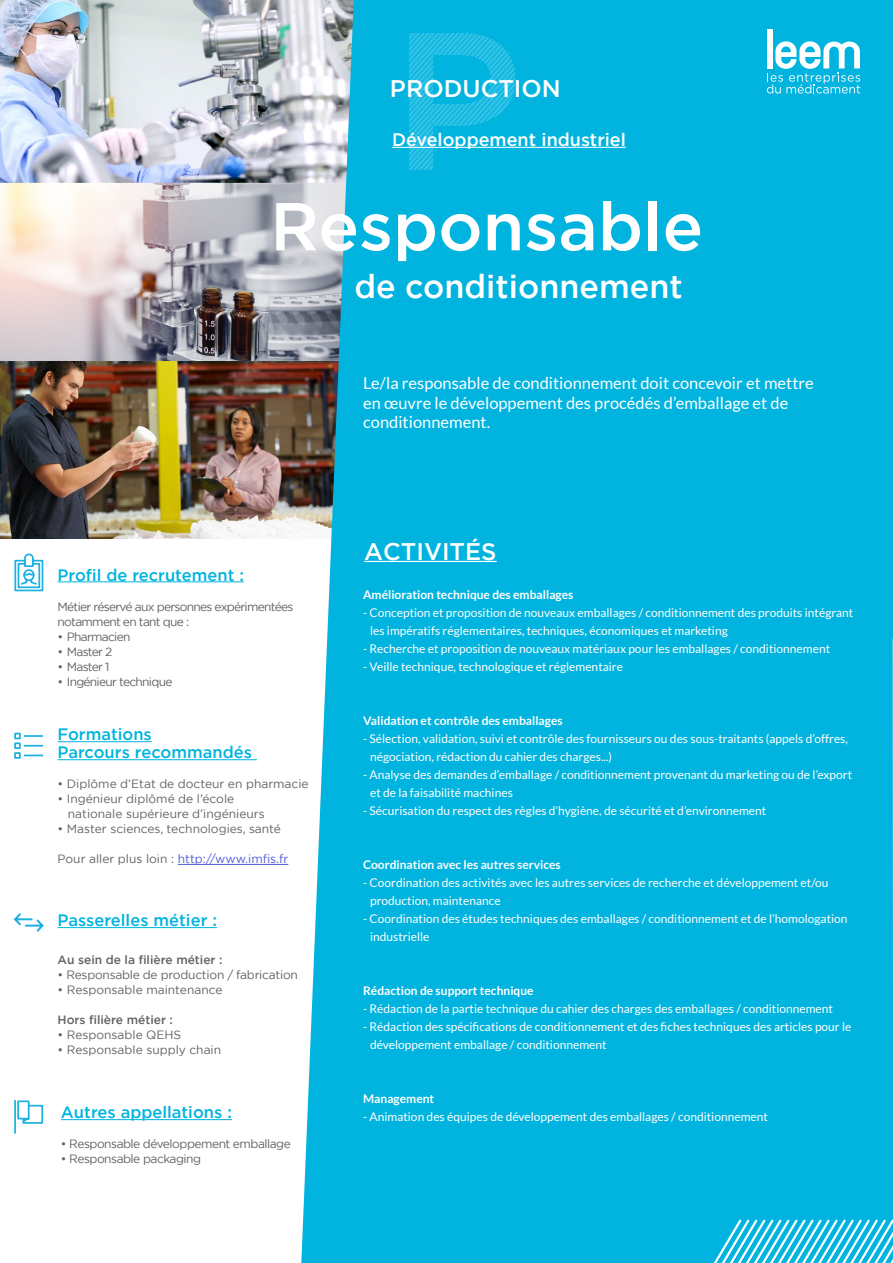
<style>
.page{position:relative;width:893px;height:1263px;background:#fff}
.page>*{position:absolute;margin:0;border:0;box-sizing:border-box;transform-origin:0 0}
.t1{font:500 67.5px "Gotham";color:#fff}
.t2{font:500 32.4px "Gotham";color:#fff}
.t3{font:500 24px "Gotham";color:#fff}
.t4{font:500 18px "Gotham";color:#fff}
.t5{font:16.5px/19.5px "Lato";color:#fff}
.t6{font:500 16.5px/18px "Gotham";color:#00b4df}
.t7{font:12px/18px "Lato";color:#fff}
.t8{font:12px/15px "Gotham";color:#626262}
.t9{font:700 12px "Lato";color:#fff}
.t10{font:12px/15px "Gotham";letter-spacing:-.06em;color:#626262}
.t11{font:12px "Gotham";letter-spacing:-.04em;color:#626262}
.t12{font:12px "Gotham";letter-spacing:-.02em;color:#626262}
.t13{font:500 12px "Gotham";color:#626262}
.t14{font:12px "Gotham";color:#4f5cd6}
.s1{color:#626262}
</style>
<div class="page">
<img style="left:0;top:361px;width:301px;height:178px">
<img style="left:0;top:183px;width:301px;height:178px">
<img style="left:0;top:0;width:301px;height:183px">
<div style="left:301px;top:0;width:592px;height:1263px;background:#00b4df"></div>
<hr style="left:364px;top:561px;width:133px;height:1px;background:#fff">
<hr style="left:58px;top:741px;width:94px;height:1px;background:#00b4df">
<hr style="left:58px;top:759px;width:199px;height:1px;background:#00b4df">
<hr style="left:178px;top:864px;width:110px;height:1px;background:#4f5cd6">
<hr style="left:58px;top:927px;width:159px;height:1px;background:#00b4df">
<hr style="left:58px;top:581px;width:186px;height:1px;background:#00b4df">
<hr style="left:61px;top:1119px;width:171px;height:1px;background:#00b4df">
<hr style="left:392px;top:147px;width:234px;height:1px;background:#fff">
<div style="left:767px;top:29px;width:6px;height:39px;background:#fff"></div>
<svg style="left:767px;top:41px;width:93px;height:53px"></svg>
<svg style="left:409px;top:34px;width:106px;height:135px;background:#13b9e1"></svg>
<svg style="left:14px;top:733px;width:29px;height:26px"></svg>
<svg style="left:14px;top:913px;width:29px;height:19px"></svg>
<svg style="left:14px;top:1100px;width:29px;height:34px"></svg>
<svg style="left:14px;top:553px;width:29px;height:38px"></svg>
<div style="left:654px;top:796px;width:239px;height:467px;background:#00b4df"></div>
<h3 class="t3" style="left:390px;top:72px;width:172px">PRODUCTION</h3>
<h3 class="t4" style="left:392px;top:128px;width:235px">Développement industriel</h3>
<h1 class="t1" style="left:270px;top:182px;width:435px">Responsable</h1>
<h2 class="t2" style="left:354px;top:265px;width:330px">de conditionnement</h2>
<h3 class="t5" style="left:363px;top:374px;width:452px">Le/la responsable de conditionnement doit concevoir et mettre en œuvre le développement des procédés d’emballage et de conditionnement.</h3>
<h3 class="t6" style="left:58px;top:566px;width:188px">Profil de recrutement :</h3>
<p class="t10" style="left:58px;top:599px;width:237px">Métier réservé aux personnes expérimentées notamment en tant que :</p>
<p class="t10" style="left:58px;top:629px;width:74px">• Pharmacien</p>
<p class="t12" style="left:58px;top:644px;width:56px">• Master 2</p>
<p class="t12" style="left:58px;top:659px;width:54px">• Master 1</p>
<p class="t10" style="left:58px;top:674px;width:116px">• Ingénieur technique</p>
<h3 class="t6" style="left:58px;top:725px;width:196px">Formations<br>Parcours recommandés</h3>
<p class="t8" style="left:58px;top:776px;width:253px">• Diplôme d’Etat de docteur en pharmacie</p>
<p class="t8" style="left:68px;top:791px;width:198px;text-indent:-10px">• Ingénieur diplômé de l’école nationale supérieure d’ingénieurs</p>
<p class="t8" style="left:58px;top:821px;width:225px">• Master sciences, technologies, santé</p>
<p class="t14" style="left:58px;top:851px;width:232px"><span class="s1">Pour aller plus loin :</span> http://www.imfis.fr</p>
<h3 class="t6" style="left:58px;top:911px;width:161px">Passerelles métier :</h3>
<p class="t13" style="left:58px;top:952px;width:166px">Au sein de la filière métier :</p>
<p class="t12" style="left:58px;top:967px;width:242px">• Responsable de production / fabrication</p>
<p class="t8" style="left:58px;top:982px;width:167px">• Responsable maintenance</p>
<p class="t13" style="left:58px;top:1012px;width:117px">Hors filière métier :</p>
<p class="t8" style="left:58px;top:1027px;width:125px">• Responsable QEHS</p>
<p class="t8" style="left:58px;top:1042px;width:165px">• Responsable supply chain</p>
<h3 class="t6" style="left:61px;top:1103px;width:172px">Autres appellations :</h3>
<p class="t11" style="left:61px;top:1136px;width:231px">• Responsable développement emballage</p>
<p class="t11" style="left:61px;top:1151px;width:142px">• Responsable packaging</p>
<h3 class="t3" style="left:364px;top:535px;width:134px">ACTIVITÉS</h3>
<p class="t9" style="left:363px;top:588px;width:212px">Amélioration technique des emballages</p>
<p class="t7" style="left:370px;top:603px;width:485px;text-indent:-7px">- Conception et proposition de nouveaux emballages / conditionnement des produits intégrant les impératifs réglementaires, techniques, économiques et marketing</p>
<p class="t7" style="left:363px;top:639px;width:468px">- Recherche et proposition de nouveaux matériaux pour les emballages / conditionnement</p>
<p class="t7" style="left:363px;top:657px;width:261px">- Veille technique, technologique et réglementaire</p>
<p class="t9" style="left:363px;top:714px;width:201px">Validation et contrôle des emballages</p>
<p class="t7" style="left:370px;top:729px;width:479px;text-indent:-7px">- Sélection, validation, suivi et contrôle des fournisseurs ou des sous-traitants (appels d’offres, négociation, rédaction du cahier des charges...)</p>
<p class="t7" style="left:370px;top:765px;width:484px;text-indent:-7px">- Analyse des demandes d’emballage / conditionnement provenant du marketing ou de l’export et de la faisabilité machines</p>
<p class="t7" style="left:363px;top:801px;width:405px">- Sécurisation du respect des règles d’hygiène, de sécurité et d’environnement</p>
<p class="t9" style="left:363px;top:858px;width:199px">Coordination avec les autres services</p>
<p class="t7" style="left:370px;top:873px;width:460px;text-indent:-7px">- Coordination des activités avec les autres services de recherche et développement et/ou production, maintenance</p>
<p class="t7" style="left:370px;top:909px;width:479px;text-indent:-7px">- Coordination des études techniques des emballages / conditionnement et de l’homologation industrielle</p>
<p class="t9" style="left:363px;top:984px;width:172px">Rédaction de support technique</p>
<p class="t7" style="left:363px;top:999px;width:471px">- Rédaction de la partie technique du cahier des charges des emballages / conditionnement</p>
<p class="t7" style="left:370px;top:1017px;width:483px;text-indent:-7px">- Rédaction des spécifications de conditionnement et des fiches techniques des articles pour le développement emballage / conditionnement</p>
<p class="t9" style="left:363px;top:1092px;width:73px">Management</p>
<p class="t7" style="left:363px;top:1107px;width:406px">- Animation des équipes de développement des emballages / conditionnement</p>
</div>
